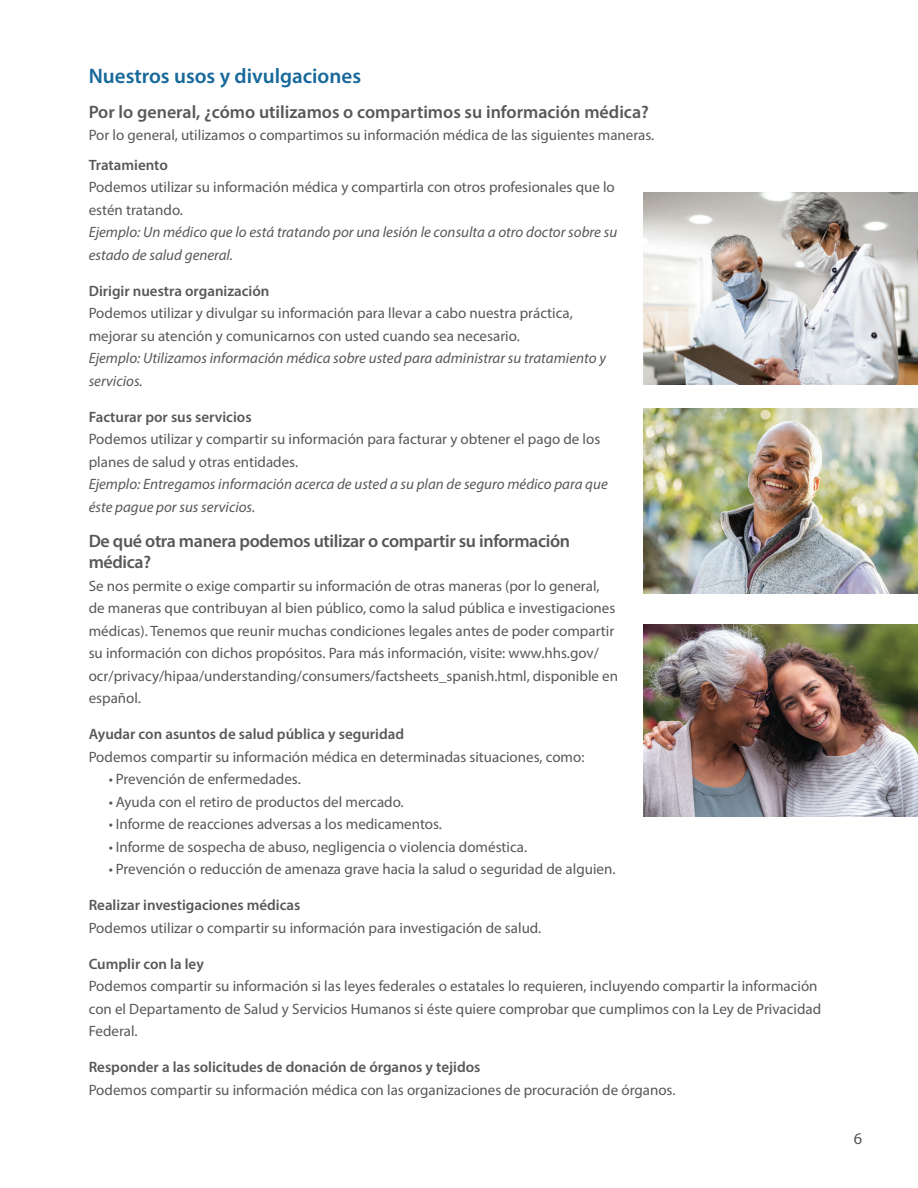
<style>
.page{position:relative;width:918px;height:1188px;background:#fff}
.page>*{position:absolute;margin:0;border:0;box-sizing:border-box;transform-origin:0 0}
.t1{font:600 21px "Myriad Pro";color:#16689b}
.t2{font:600 18px "Myriad Pro";color:#57585a}
.t3{font:600 18px/21.6px "Myriad Pro";letter-spacing:-.02em;color:#57585a}
.t4{font:16.5px "Myriad Pro";color:#57585a}
.t5{font:15px/22.5px "Myriad Pro";color:#57585a}
.t6{font:italic 15px/22.5px "Myriad Pro";color:#57585a}
.t7{font:600 15px "Myriad Pro";color:#57585a}
</style>
<div class="page">
<img style="left:644px;top:192px;width:274px;height:192px">
<img style="left:644px;top:408px;width:274px;height:185px">
<img style="left:644px;top:624px;width:274px;height:192px">
<h1 class="t1" style="left:89px;top:62px;width:274px">Nuestros usos y divulgaciones</h1>
<p class="t2" style="left:89px;top:100px;width:562px">Por lo general, ¿cómo utilizamos o compartimos su información médica?</p>
<p class="t5" style="left:89px;top:124px;width:567px">Por lo general, utilizamos o compartimos su información médica de las siguientes maneras.</p>
<p class="t7" style="left:89px;top:155px;width:81px">Tratamiento</p>
<p class="t5" style="left:89px;top:176px;width:528px">Podemos utilizar su información médica y compartirla con otros profesionales que lo estén tratando.</p>
<p class="t6" style="left:89px;top:221px;width:530px">Ejemplo: Un médico que lo está tratando por una lesión le consulta a otro doctor sobre su estado de salud general.</p>
<p class="t7" style="left:89px;top:281px;width:182px">Dirigir nuestra organización</p>
<p class="t5" style="left:89px;top:302px;width:486px">Podemos utilizar y divulgar su información para llevar a cabo nuestra práctica, mejorar su atención y comunicarnos con usted cuando sea necesario.</p>
<p class="t6" style="left:89px;top:347px;width:519px">Ejemplo: Utilizamos información médica sobre usted para administrar su tratamiento y servicios.</p>
<p class="t7" style="left:89px;top:407px;width:164px">Facturar por sus servicios</p>
<p class="t5" style="left:89px;top:428px;width:513px">Podemos utilizar y compartir su información para facturar y obtener el pago de los planes de salud y otras entidades.</p>
<p class="t6" style="left:89px;top:473px;width:521px">Ejemplo: Entregamos información acerca de usted a su plan de seguro médico para que éste pague por sus servicios.</p>
<p class="t3" style="left:89px;top:529px;width:483px">De qué otra manera podemos utilizar o compartir su información médica?</p>
<p class="t5" style="left:89px;top:574px;width:531px">Se nos permite o exige compartir su información de otras maneras (por lo general, de maneras que contribuyan al bien público, como la salud pública e investigaciones médicas). Tenemos que reunir muchas condiciones legales antes de poder compartir su información con dichos propósitos. Para más información, visite: www.hhs.gov/ ocr/privacy/hipaa/understanding/consumers/factsheets_spanish.html, disponible en español.</p>
<p class="t7" style="left:89px;top:725px;width:317px">Ayudar con asuntos de salud pública y seguridad</p>
<p class="t5" style="left:89px;top:745px;width:497px">Podemos compartir su información médica en determinadas situaciones, como:</p>
<p class="t5" style="left:109px;top:768px;width:193px">• Prevención de enfermedades.</p>
<p class="t5" style="left:109px;top:790px;width:296px">• Ayuda con el retiro de productos del mercado.</p>
<p class="t5" style="left:109px;top:813px;width:335px">• Informe de reacciones adversas a los medicamentos.</p>
<p class="t5" style="left:109px;top:835px;width:420px">• Informe de sospecha de abuso, negligencia o violencia doméstica.</p>
<p class="t5" style="left:109px;top:858px;width:508px">• Prevención o reducción de amenaza grave hacia la salud o seguridad de alguien.</p>
<p class="t7" style="left:89px;top:896px;width:213px">Realizar investigaciones médicas</p>
<p class="t5" style="left:89px;top:916px;width:454px">Podemos utilizar o compartir su información para investigación de salud.</p>
<p class="t7" style="left:89px;top:954px;width:117px">Cumplir con la ley</p>
<p class="t5" style="left:89px;top:975px;width:734px">Podemos compartir su información si las leyes federales o estatales lo requieren, incluyendo compartir la información con el Departamento de Salud y Servicios Humanos si éste quiere comprobar que cumplimos con la Ley de Privacidad<br>Federal.</p>
<p class="t7" style="left:89px;top:1058px;width:393px">Responder a las solicitudes de donación de órganos y tejidos</p>
<p class="t5" style="left:89px;top:1078px;width:588px">Podemos compartir su información médica con las organizaciones de procuración de órganos.</p>
<p class="t4" style="left:854px;top:1128px;width:10px">6</p>
</div>
